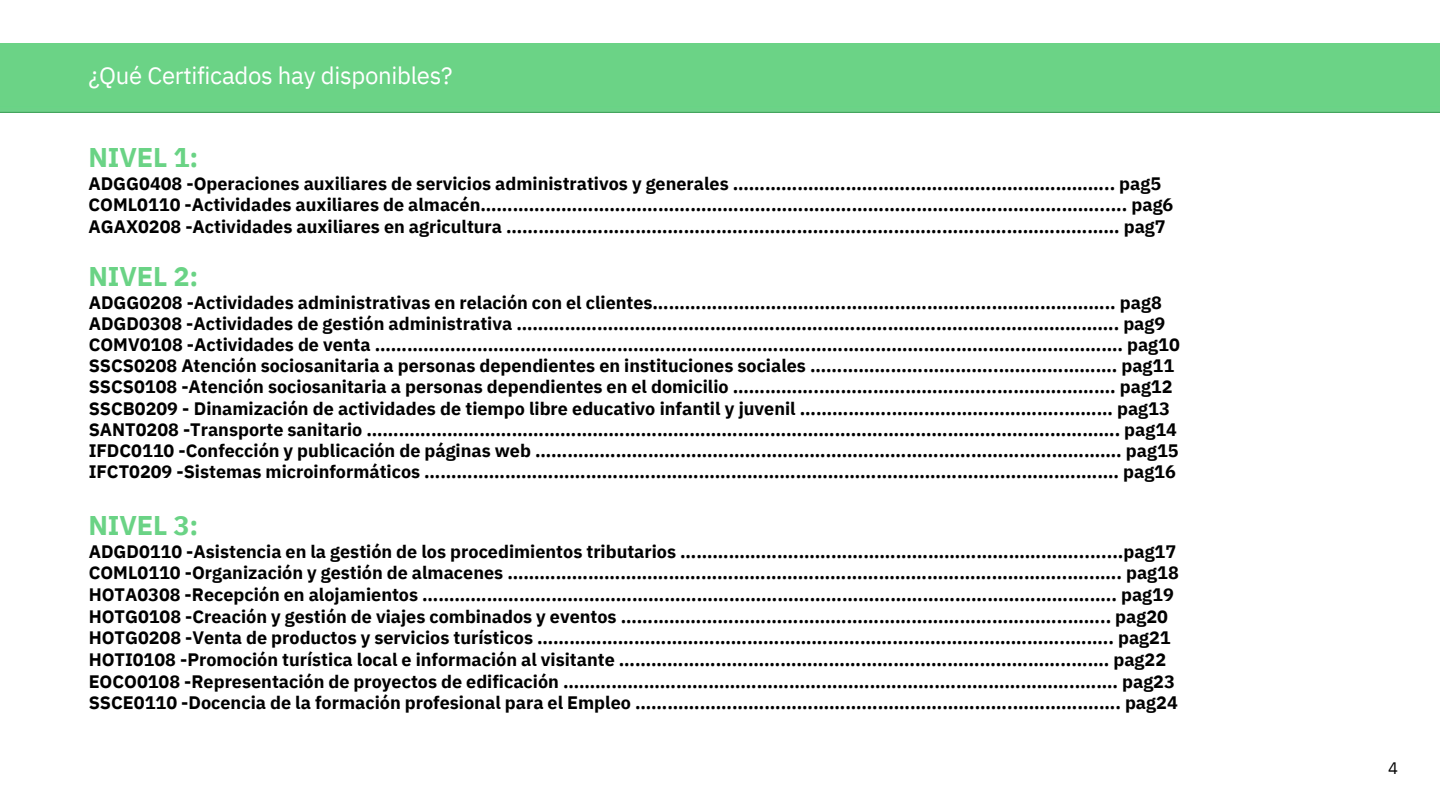
<style>
.page{position:relative;width:1440px;height:810px;background:#fff}
.page>*{position:absolute;margin:0;border:0;box-sizing:border-box;transform-origin:0 0}
.t1{font:700 27px "IBM Plex Sans";letter-spacing:-.005em;color:#6ad385}
.t2{font:24px "IBM Plex Sans";letter-spacing:-.01em;color:#fff}
.t3{font:700 18px/21.1px "IBM Plex Sans";color:#000}
.t4{font:16.5px "IBM Plex Sans";color:#000}
</style>
<div class="page">
<div style="left:0;top:43px;width:1440px;height:70px;background:#6bd386"></div>
<p class="t2" style="left:88px;top:60px;width:366px">¿Qué Certificados hay disponibles?</p>
<p class="t1" style="left:88px;top:139px;width:111px">NIVEL 1:</p>
<p class="t3" style="left:88px;top:172px;width:1086px">ADGG0408 -Operaciones auxiliares de servicios administrativos y generales …………………………………………………………….. pag5<br>COML0110 -Actividades auxiliares de almacén……………………………………………………………………………………………………...... pag6<br>AGAX0208 -Actividades auxiliares en agricultura …………………………………………………………………………………………………… pag7</p>
<p class="t1" style="left:88px;top:258px;width:111px">NIVEL 2:</p>
<p class="t3" style="left:89px;top:292px;width:1093px">ADGG0208 -Actividades administrativas en relación con el clientes………………………………………………………………………….. pag8<br>ADGD0308 -Actividades de gestión administrativa …………………………………………………………………………………………………. pag9<br>COMV0108 -Actividades de venta …………………………………………………………………………………………………………………………. pag10<br>SSCS0208 Atención sociosanitaria a personas dependientes en instituciones sociales ……………………………..…………………. pag11<br>SSCS0108 -Atención sociosanitaria a personas dependientes en el domicilio ……………..…………………………..…………………. pag12<br>SSCB0209 - Dinamización de actividades de tiempo libre educativo infantil y juvenil ……………..…………………………..……… pag13<br>SANT0208 -Transporte sanitario ……………………………………………………………………………………………………………….…………. pag14<br>IFDC0110 -Confección y publicación de páginas web ………………………………………………………………………………………………. pag15<br>IFCT0209 -Sistemas microinformáticos …………………………………………………………………………………………………………..……. pag16</p>
<p class="t1" style="left:88px;top:507px;width:112px">NIVEL 3:</p>
<p class="t3" style="left:89px;top:540px;width:1092px;line-height:21.6px">ADGD0110 -Asistencia en la gestión de los procedimientos tributarios ………………….…………………………………………….........pag17<br>COML0110 -Organización y gestión de almacenes …………………………………………………………………………………………..…..….. pag18<br>HOTA0308 -Recepción en alojamientos ………………………………………………………………………………………………………….…….. pag19<br>HOTG0108 -Creación y gestión de viajes combinados y eventos ………………………………………………………………………..…….. pag20<br>HOTG0208 -Venta de productos y servicios turísticos …………………………………………………………….………………………..…….. pag21<br>HOTI0108 -Promoción turística local e información al visitante ……………………………………………….………………………..……. pag22<br>EOCO0108 -Representación de proyectos de edificación …………………………………………………………….……………………..……. pag23<br>SSCE0110 -Docencia de la formación profesional para el Empleo …………………………………………………………….…………….…. pag24</p>
<p class="t4" style="left:1388px;top:757px;width:11px">4</p>
</div>
